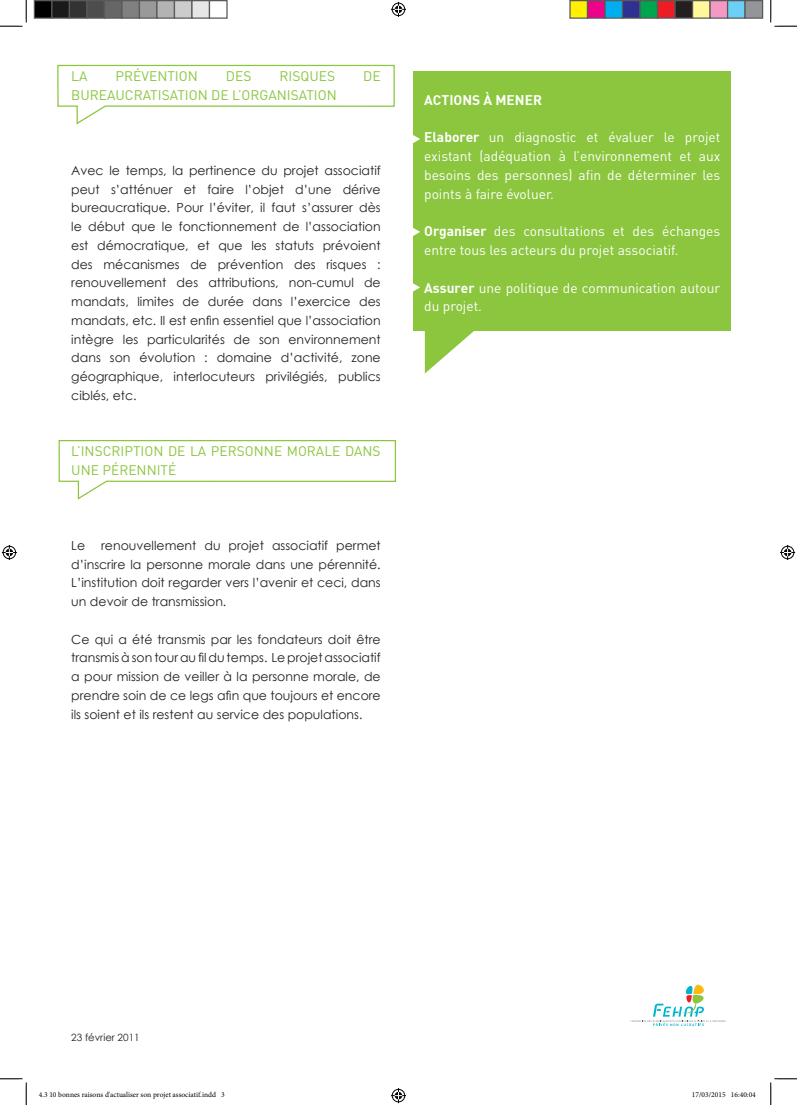
<style>
.page{position:relative;width:797px;height:1105px;background:#fff}
.page>*{position:absolute;margin:0;border:0;box-sizing:border-box;transform-origin:0 0}
.t1{font:13.75px/18.8px "DIN";color:#fff}
.titres{font:13.75px/18.8px "DIN";color:#8bc63e}
.t2{font:13.75px "DIN Bold";color:#fff}
.Texte_de_base{font:12.5px/18.8px "Century Gothic";color:#231f20;text-align:justify}
.t3{font:10px "Century Gothic";color:#231f20}
.t4{font:7.5px "Minion Pro";color:#000}
.s1{font-family:"DIN Bold"}
</style>
<div class="page">
<svg style="left:57px;top:64px;width:338px;height:61px"></svg>
<svg style="left:58px;top:440px;width:338px;height:60px"></svg>
<div style="left:413px;top:71px;width:318px;height:260px;background:#8bc63e"></div>
<svg style="left:425px;top:331px;width:49px;height:42px"></svg>
<svg style="left:413px;top:135px;width:7px;height:8px"></svg>
<svg style="left:413px;top:228px;width:7px;height:8px"></svg>
<svg style="left:413px;top:283px;width:7px;height:9px"></svg>
<svg style="left:630px;top:985px;width:95px;height:41px"></svg>
<svg style="left:0;top:0;width:27px;height:27px"></svg>
<svg style="left:0;top:1078px;width:27px;height:27px"></svg>
<svg style="left:770px;top:0;width:27px;height:27px"></svg>
<svg style="left:770px;top:1078px;width:27px;height:27px"></svg>
<svg style="left:391px;top:2px;width:15px;height:15px"></svg>
<svg style="left:391px;top:1088px;width:15px;height:15px"></svg>
<svg style="left:2px;top:545px;width:15px;height:15px"></svg>
<svg style="left:780px;top:545px;width:15px;height:15px"></svg>
<div style="left:34px;top:1px;width:18px;height:17px;background:#000"></div>
<div style="left:34px;top:0;width:18px;height:19px;border:1px solid #595959"></div>
<div style="left:52px;top:1px;width:17px;height:17px;background:#1a1a1a"></div>
<div style="left:51px;top:0;width:19px;height:19px;border:1px solid #595959"></div>
<div style="left:69px;top:1px;width:18px;height:17px;background:#333"></div>
<div style="left:69px;top:0;width:19px;height:19px;border:1px solid #595959"></div>
<div style="left:87px;top:1px;width:17px;height:17px;background:#4d4d4d"></div>
<div style="left:86px;top:0;width:19px;height:19px;border:1px solid #595959"></div>
<div style="left:104px;top:1px;width:18px;height:17px;background:#666"></div>
<div style="left:104px;top:0;width:18px;height:19px;border:1px solid #595959"></div>
<div style="left:122px;top:1px;width:17px;height:17px;background:#808080"></div>
<div style="left:121px;top:0;width:19px;height:19px;border:1px solid #595959"></div>
<div style="left:139px;top:1px;width:18px;height:17px;background:#999"></div>
<div style="left:139px;top:0;width:19px;height:19px;border:1px solid #595959"></div>
<div style="left:157px;top:1px;width:17px;height:17px;background:#b3b3b3"></div>
<div style="left:156px;top:0;width:19px;height:19px;border:1px solid #595959"></div>
<div style="left:174px;top:1px;width:18px;height:17px;background:#ccc"></div>
<div style="left:174px;top:0;width:18px;height:19px;border:1px solid #595959"></div>
<div style="left:192px;top:1px;width:17px;height:17px;background:#e6e6e6"></div>
<div style="left:191px;top:0;width:19px;height:19px;border:1px solid #595959"></div>
<div style="left:209px;top:0;width:19px;height:19px;border:1px solid #595959"></div>
<div style="left:570px;top:1px;width:17px;height:17px;background:#fff101"></div>
<div style="left:569px;top:0;width:19px;height:19px;border:1px solid #595959"></div>
<div style="left:587px;top:1px;width:18px;height:17px;background:#ed028c"></div>
<div style="left:587px;top:0;width:18px;height:19px;border:1px solid #595959"></div>
<div style="left:605px;top:1px;width:17px;height:17px;background:#00aeef"></div>
<div style="left:604px;top:0;width:19px;height:19px;border:1px solid #595959"></div>
<div style="left:622px;top:1px;width:18px;height:17px;background:#2e3092"></div>
<div style="left:622px;top:0;width:18px;height:19px;border:1px solid #595959"></div>
<div style="left:640px;top:1px;width:17px;height:17px;background:#00a54f"></div>
<div style="left:639px;top:0;width:19px;height:19px;border:1px solid #595959"></div>
<div style="left:657px;top:1px;width:18px;height:17px;background:#ee1d23"></div>
<div style="left:657px;top:0;width:18px;height:19px;border:1px solid #595959"></div>
<div style="left:675px;top:1px;width:17px;height:17px;background:#231f20"></div>
<div style="left:674px;top:0;width:19px;height:19px;border:1px solid #595959"></div>
<div style="left:692px;top:1px;width:18px;height:17px;background:#fff79a"></div>
<div style="left:692px;top:0;width:18px;height:19px;border:1px solid #595959"></div>
<div style="left:710px;top:1px;width:17px;height:17px;background:#f499c2"></div>
<div style="left:709px;top:0;width:19px;height:19px;border:1px solid #595959"></div>
<div style="left:727px;top:1px;width:18px;height:17px;background:#6bcff6"></div>
<div style="left:727px;top:0;width:18px;height:19px;border:1px solid #595959"></div>
<div style="left:745px;top:1px;width:17px;height:17px;background:#939598"></div>
<div style="left:744px;top:0;width:19px;height:19px;border:1px solid #595959"></div>
<p class="titres" style="left:71px;top:66px;width:18px">LA</p>
<p class="titres" style="left:116px;top:66px;width:84px">PRÉVENTION</p>
<p class="titres" style="left:226px;top:66px;width:27px">DES</p>
<p class="titres" style="left:279px;top:66px;width:57px">RISQUES</p>
<p class="titres" style="left:363px;top:66px;width:19px">DE</p>
<p class="titres" style="left:71px;top:85px;width:267px">BUREAUCRATISATION DE L’ORGANISATION</p>
<p class="Texte_de_base" style="left:71px;top:161px;width:311px">Avec le temps, la pertinence du projet associatif peut s’atténuer et faire l’objet d’une dérive bureaucratique. Pour l’éviter, il faut s’assurer dès le début que le fonctionnement de l’association est démocratique, et que les statuts prévoient des mécanismes de prévention des risques : renouvellement des attributions, non-cumul de mandats, limites de durée dans l’exercice des mandats, etc. Il est enfin essentiel que l’association intègre les particularités de son environnement dans son évolution : domaine d’activité, zone géographique, interlocuteurs privilégiés, publics ciblés, etc.</p>
<p class="titres" style="left:71px;top:441px;width:311px">L’INSCRIPTION DE LA PERSONNE MORALE DANS<br>UNE PÉRENNITÉ</p>
<p class="Texte_de_base" style="left:71px;top:536px;width:311px;text-indent:30px">renouvellement du projet associatif permet d’inscrire la personne morale dans une pérennité.<br>L’institution doit regarder vers l’avenir et ceci, dans un devoir de transmission.</p>
<p class="Texte_de_base" style="left:71px;top:629px;width:311px">Ce qui a été transmis par les fondateurs doit être transmis à son tour au fil du temps. Le projet associatif a pour mission de veiller à la personne morale, de prendre soin de ce legs afin que toujours et encore ils soient et ils restent au service des populations.</p>
<p class="Texte_de_base" style="left:71px;top:536px;width:15px">Le</p>
<p class="t2" style="left:424px;top:91px;width:119px">ACTIONS À MENER</p>
<p class="t1" style="left:424px;top:128px;width:298px;text-align:justify"><span class="s1">Elaborer</span> un diagnostic et évaluer le projet existant (adéquation à l’environnement et aux besoins des personnes) afin de déterminer les points à faire évoluer.</p>
<p class="t1" style="left:424px;top:222px;width:298px"><span class="s1">Organiser</span> des consultations et des échanges entre tous les acteurs du projet associatif.</p>
<p class="t1" style="left:424px;top:278px;width:297px"><span class="s1">Assurer</span> une politique de communication autour du projet.</p>
<p class="t3" style="left:71px;top:1031px;width:70px">23 février 2011</p>
<p class="t4" style="left:39px;top:1090px;width:187px">4.3 10 bonnes raisons d'actualiser son projet associatif.indd 3</p>
<p class="t4" style="left:692px;top:1090px;width:65px">17/03/2015 16:40:04</p>
</div>
